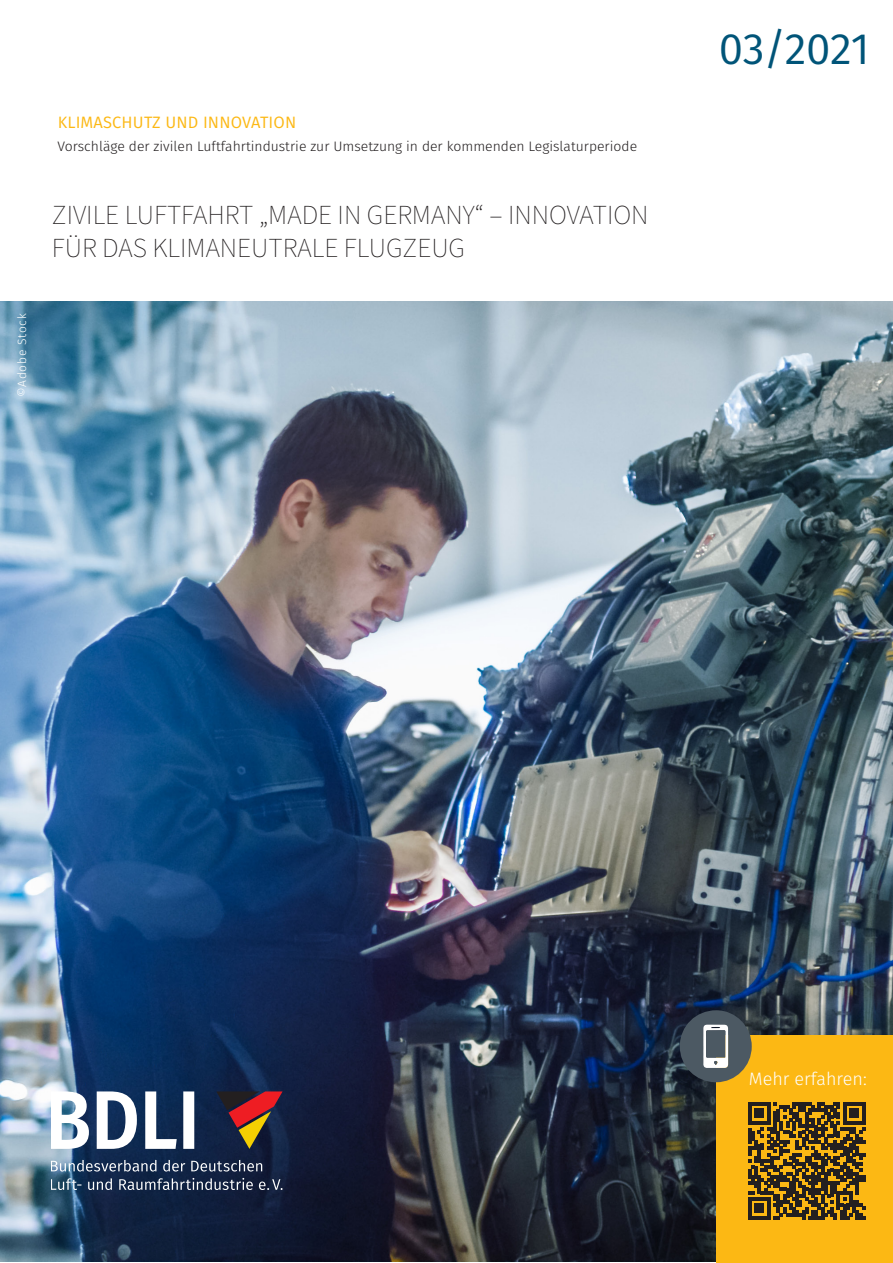
<style>
.page{position:relative;width:893px;height:1263px;background:#fff}
.page>*{position:absolute;margin:0;border:0;box-sizing:border-box;transform-origin:0 0}
.Deckblatt_-_Daten{font:43.95px "Fira Sans";letter-spacing:-.01em;color:#005478}
.Textkörper{font:200 27.45px "Source Sans Pro";color:#231f20}
.t1{font:300 18px "Fira Sans";color:#fff}
.Textkörper-2{font:16.5px "Fira Sans";letter-spacing:.01em;color:#fcb814}
.Textkörper-3{font:300 13.65px "Fira Sans";color:#231f20}
.Unterüberschrift{font:300 12px "Fira Sans";letter-spacing:.06em;color:#fff}
</style>
<div class="page">
<img style="left:0;top:301px;width:893px;height:960px">
<div style="left:716px;top:1035px;width:177px;height:228px;background:#fcb814"></div>
<svg style="left:680px;top:1010px;width:72px;height:72px;background:#606665"></svg>
<svg style="left:748px;top:1102px;width:117px;height:117px"></svg>
<svg style="left:52px;top:1091px;width:142px;height:58px"></svg>
<svg style="left:216px;top:1091px;width:67px;height:58px;background:#5c3231"></svg>
<svg style="left:52px;top:1178px;width:231px;height:12px;background:#47566f"></svg>
<svg style="left:52px;top:1160px;width:210px;height:11px;background:#53637d"></svg>
<p class="Unterüberschrift" style="left:13px;top:397px;width:85px;rotate:-90deg">©Adobe Stock</p>
<p class="Textkörper-2" style="left:58px;top:110px;width:240px">KLIMASCHUTZ UND INNOVATION</p>
<p class="Textkörper-3" style="left:58px;top:137px;width:581px">Vorschläge der zivilen Luftfahrtindustrie zur Umsetzung in der kommenden Legislaturperiode</p>
<p class="Textkörper" style="left:52px;top:198px;width:598px">ZIVILE LUFTFAHRT „MADE IN GERMANY“ – INNOVATION</p>
<p class="Textkörper" style="left:52px;top:231px;width:415px">FÜR DAS KLIMANEUTRALE FLUGZEUG</p>
<p class="Deckblatt_-_Daten" style="left:719px;top:16px;width:152px">03/2021</p>
<p class="t1" style="left:749px;top:1066px;width:119px">Mehr erfahren:</p>
</div>
